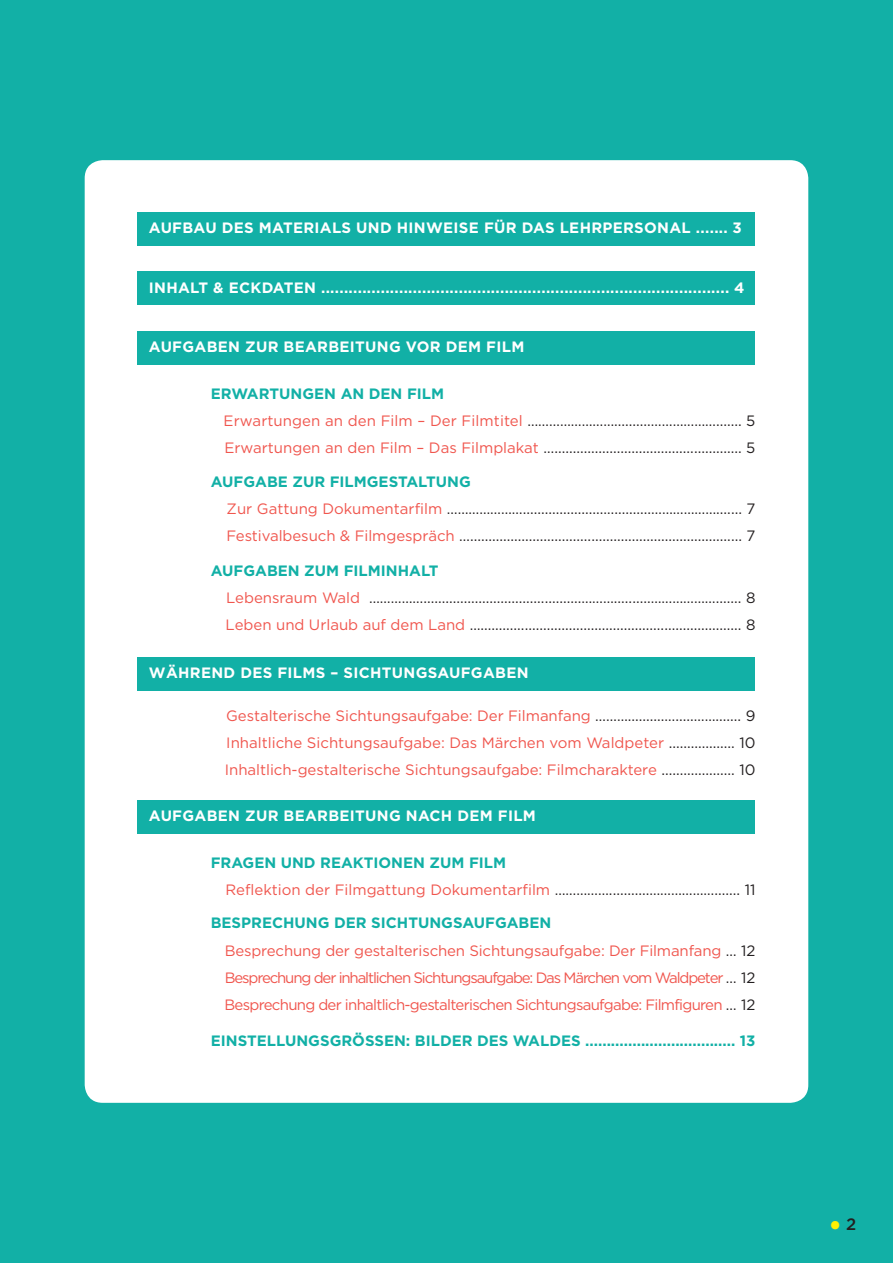
<style>
.page{position:relative;width:893px;height:1263px;background:#12b0a6}
.page>*{position:absolute;margin:0;border:0;box-sizing:border-box;transform-origin:0 0}
.t1{font:31.5px "Minion Pro";color:#fff101}
.t2{font:15px/27px "Gotham";color:#231f20}
.t3{font:15px/27px "Gotham";letter-spacing:-.005em;color:#f0564e;text-align:justify}
.t4{font:700 15px "Gotham";letter-spacing:.02em;color:#fff}
.t5{font:700 15px "Gotham";color:#12b0a6}
.s1{color:#f0564e}
.s2{color:#231f20}
.s3{font-family:"Gotham";font-weight:500;font-size:16.5px;color:#231f20}
</style>
<div class="page">
<div style="left:85px;top:160px;width:723px;height:943px;background:#fff;border-radius:18px"></div>
<div style="left:138px;top:212px;width:617px;height:34px;background:#12b0a6"></div>
<div style="left:138px;top:272px;width:617px;height:33px;background:#12b0a6"></div>
<div style="left:138px;top:331px;width:617px;height:34px;background:#12b0a6"></div>
<div style="left:138px;top:657px;width:617px;height:33px;background:#12b0a6"></div>
<div style="left:138px;top:800px;width:617px;height:33px;background:#12b0a6"></div>
<p class="t4" style="left:149px;top:219px;width:594px">AUFBAU DES MATERIALS UND HINWEISE FÜR DAS LEHRPERSONAL ....... 3</p>
<p class="t4" style="left:149px;top:279px;width:597px">INHALT &amp; ECKDATEN ......................................................................................... 4</p>
<p class="t4" style="left:149px;top:338px;width:377px">AUFGABEN ZUR BEARBEITUNG VOR DEM FILM</p>
<p class="t5" style="left:211px;top:385px;width:235px">ERWARTUNGEN AN DEN FILM</p>
<p class="t2" style="left:224px;top:407px;width:533px"><span class="s1">Erwartungen an den Film – Der Filmtitel</span> ……………………..........………………....... 5<br><span class="s1">Erwartungen an den Film – Das Filmplakat</span> …................................................... 5</p>
<p class="t5" style="left:211px;top:473px;width:261px">AUFGABE ZUR FILMGESTALTUNG</p>
<p class="t2" style="left:226px;top:495px;width:531px"><span class="s1">Zur Gattung Dokumentarfilm</span> …………………......................…..........………………....... 7<br><span class="s1">Festivalbesuch &amp; Filmgespräch</span> ….......................................................................... 7</p>
<p class="t5" style="left:211px;top:562px;width:229px">AUFGABEN ZUM FILMINHALT</p>
<p class="t2" style="left:226px;top:584px;width:531px"><span class="s1">Lebensraum Wald</span> ……………...........................................………..........………………....... 8<br><span class="s1">Leben und Urlaub auf dem Land</span> …....................................................................... 8</p>
<p class="t4" style="left:149px;top:664px;width:381px">WÄHREND DES FILMS – SICHTUNGSAUFGABEN</p>
<p class="t3" style="left:225px;top:702px;width:532px">Gestalterische Sichtungsaufgabe: Der Filmanfang <span class="s2">………..........….....……....... 9<br></span>Inhaltliche Sichtungsaufgabe: Das Märchen vom Waldpeter <span class="s2">.................. 10<br></span>Inhaltlich-gestalterische Sichtungsaufgabe: Filmcharaktere <span class="s2">.................... 10</span></p>
<p class="t4" style="left:149px;top:807px;width:389px">AUFGABEN ZUR BEARBEITUNG NACH DEM FILM</p>
<p class="t5" style="left:211px;top:853px;width:297px">FRAGEN UND REAKTIONEN ZUM FILM</p>
<p class="t3" style="left:226px;top:875px;width:531px">Reflektion der Filmgattung Dokumentarfilm <span class="s2">……………...........………………....... 11</span></p>
<p class="t5" style="left:211px;top:914px;width:342px">BESPRECHUNG DER SICHTUNGSAUFGABEN</p>
<p class="t3" style="left:225px;top:936px;width:532px">Besprechung der gestalterischen Sichtungsaufgabe: Der Filmanfang <span class="s2">… 12<br></span>Besprechung der inhaltlichen Sichtungsaufgabe: Das Märchen vom Waldpeter <span class="s2">… 12<br></span>Besprechung der inhaltlich-gestalterischen Sichtungsaufgabe: Filmfiguren <span class="s2">… 12</span></p>
<p class="t5" style="left:211px;top:1032px;width:546px">EINSTELLUNGSGRÖSSEN: BILDER DES WALDES ................................... 13</p>
<h1 class="t1" style="left:829px;top:1201px;width:29px">• <span class="s3">2</span></h1>
</div>
